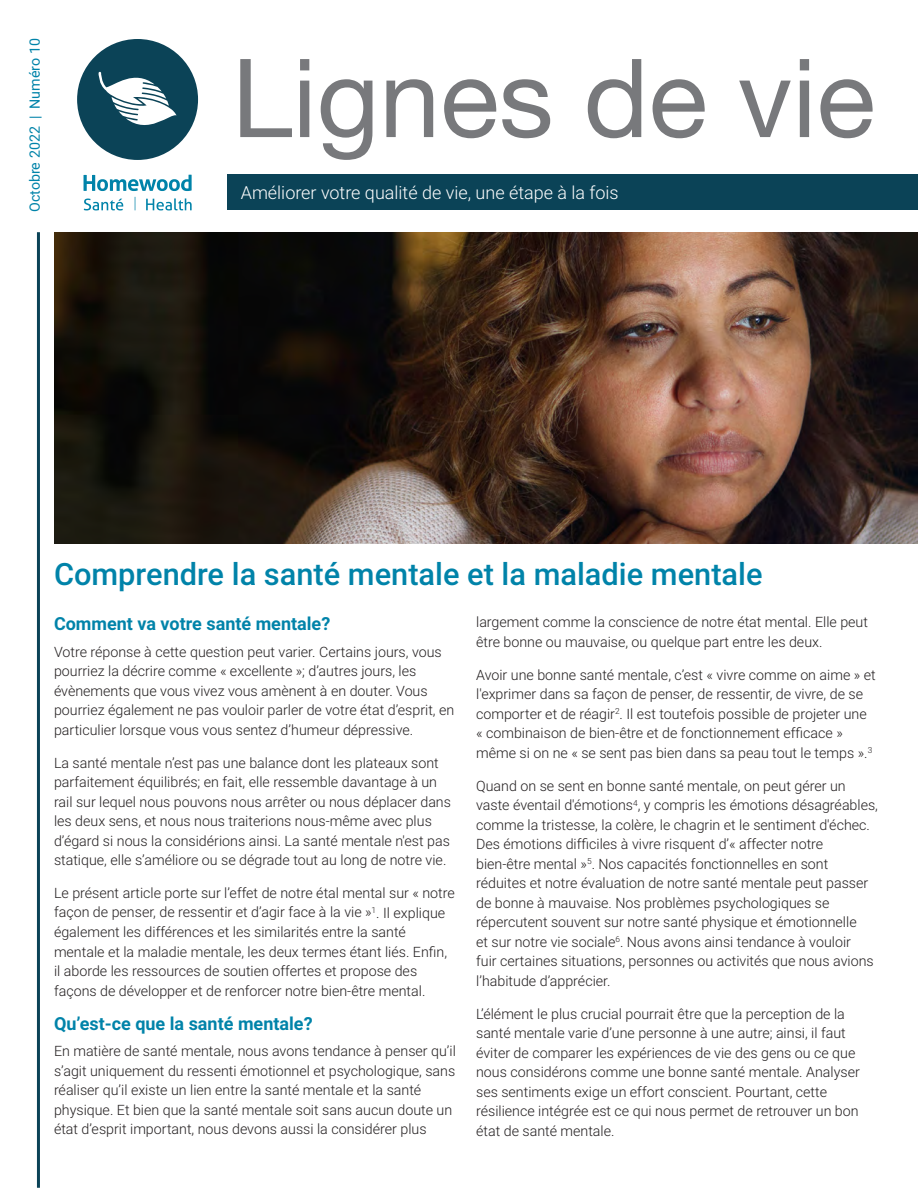
<style>
.page{position:relative;width:918px;height:1188px;background:#fff}
.page>*{position:absolute;margin:0;border:0;box-sizing:border-box;transform-origin:0 0}
.t1{font:109.2px "Helvetica Neue";color:#78797c}
.t2{font:500 30.75px "Roboto";color:#0083a9}
.t3{font:700 18px "Roboto";color:#0083a9}
.t4{font:300 18px "Roboto";color:#fff}
.t5{font:300 14.25px/19.5px "Roboto";color:#231f20}
.t6{font:14.25px "Roboto";color:#0083a9}
</style>
<div class="page">
<img style="left:54px;top:232px;width:864px;height:311px">
<div style="left:228px;top:175px;width:690px;height:35px;background:#0b4357"></div>
<div style="left:77px;top:39px;width:121px;height:121px;background:#0b4357;border-radius:50%"></div>
<svg style="left:99px;top:71px;width:78px;height:54px"></svg>
<hr style="left:37px;top:232px;width:3px;height:956px;background:#0b4357">
<svg style="left:84px;top:175px;width:108px;height:16px"></svg>
<svg style="left:146px;top:198px;width:46px;height:12px"></svg>
<svg style="left:84px;top:199px;width:39px;height:11px"></svg>
<svg style="left:135px;top:197px;width:1px;height:13px"></svg>
<p class="t6" style="left:25px;top:212px;width:175px;rotate:-90deg">Octobre 2022 | Numéro 10</p>
<h1 class="t1" style="left:232px;top:19px;width:645px">Lignes de vie</h1>
<p class="t4" style="left:241px;top:180px;width:379px">Améliorer votre qualité de vie, une étape à la fois</p>
<h2 class="t2" style="left:54px;top:552px;width:710px">Comprendre la santé mentale et la maladie mentale</h2>
<p class="t3" style="left:54px;top:611px;width:278px">Comment va votre santé mentale?</p>
<p class="t5" style="left:54px;top:641px;width:402px">Votre réponse à cette question peut varier. Certains jours, vous pourriez la décrire comme « excellente »; d’autres jours, les évènements que vous vivez vous amènent à en douter. Vous pourriez également ne pas vouloir parler de votre état d’esprit, en particulier lorsque vous vous sentez d’humeur dépressive.</p>
<p class="t5" style="left:54px;top:752px;width:399px">La santé mentale n’est pas une balance dont les plateaux sont parfaitement équilibrés; en fait, elle ressemble davantage à un rail sur lequel nous pouvons nous arrêter ou nous déplacer dans les deux sens, et nous nous traiterions nous-même avec plus d’égard si nous la considérions ainsi. La santé mentale n'est pas statique, elle s’améliore ou se dégrade tout au long de notre vie.</p>
<p class="t5" style="left:54px;top:883px;width:402px">Le présent article porte sur l’effet de notre étal mental sur « notre façon de penser, de ressentir et d’agir face à la vie »<sup>1</sup>. Il explique également les différences et les similarités entre la santé mentale et la maladie mentale, les deux termes étant liés. Enfin, il aborde les ressources de soutien offertes et propose des façons de développer et de renforcer notre bien-être mental.</p>
<p class="t3" style="left:54px;top:1011px;width:260px">Qu’est-ce que la santé mentale?</p>
<p class="t5" style="left:54px;top:1041px;width:403px">En matière de santé mentale, nous avons tendance à penser qu’il s’agit uniquement du ressenti émotionnel et psychologique, sans réaliser qu’il existe un lien entre la santé mentale et la santé physique. Et bien que la santé mentale soit sans aucun doute un état d’esprit important, nous devons aussi la considérer plus</p>
<p class="t5" style="left:476px;top:612px;width:393px">largement comme la conscience de notre état mental. Elle peut être bonne ou mauvaise, ou quelque part entre les deux.</p>
<p class="t5" style="left:476px;top:665px;width:401px">Avoir une bonne santé mentale, c’est « vivre comme on aime » et l'exprimer dans sa façon de penser, de ressentir, de vivre, de se comporter et de réagir<sup>2</sup>. Il est toutefois possible de projeter une « combinaison de bien-être et de fonctionnement efficace » même si on ne « se sent pas bien dans sa peau tout le temps ».<sup>3</sup></p>
<p class="t5" style="left:476px;top:776px;width:403px">Quand on se sent en bonne santé mentale, on peut gérer un vaste éventail d'émotions<sup>4</sup>, y compris les émotions désagréables, comme la tristesse, la colère, le chagrin et le sentiment d'échec.<br>Des émotions difficiles à vivre risquent d’« affecter notre bien-être mental »<sup>5</sup>. Nos capacités fonctionnelles en sont réduites et notre évaluation de notre santé mentale peut passer de bonne à mauvaise. Nos problèmes psychologiques se répercutent souvent sur notre santé physique et émotionnelle<br>et sur notre vie sociale<sup>6</sup>. Nous avons ainsi tendance à vouloir<br>fuir certaines situations, personnes ou activités que nous avions l’habitude d’apprécier.</p>
<p class="t5" style="left:476px;top:1004px;width:385px">L’élément le plus crucial pourrait être que la perception de la santé mentale varie d’une personne à une autre; ainsi, il faut éviter de comparer les expériences de vie des gens ou ce que nous considérons comme une bonne santé mentale. Analyser ses sentiments exige un effort conscient. Pourtant, cette résilience intégrée est ce qui nous permet de retrouver un bon état de santé mentale.</p>
</div>
